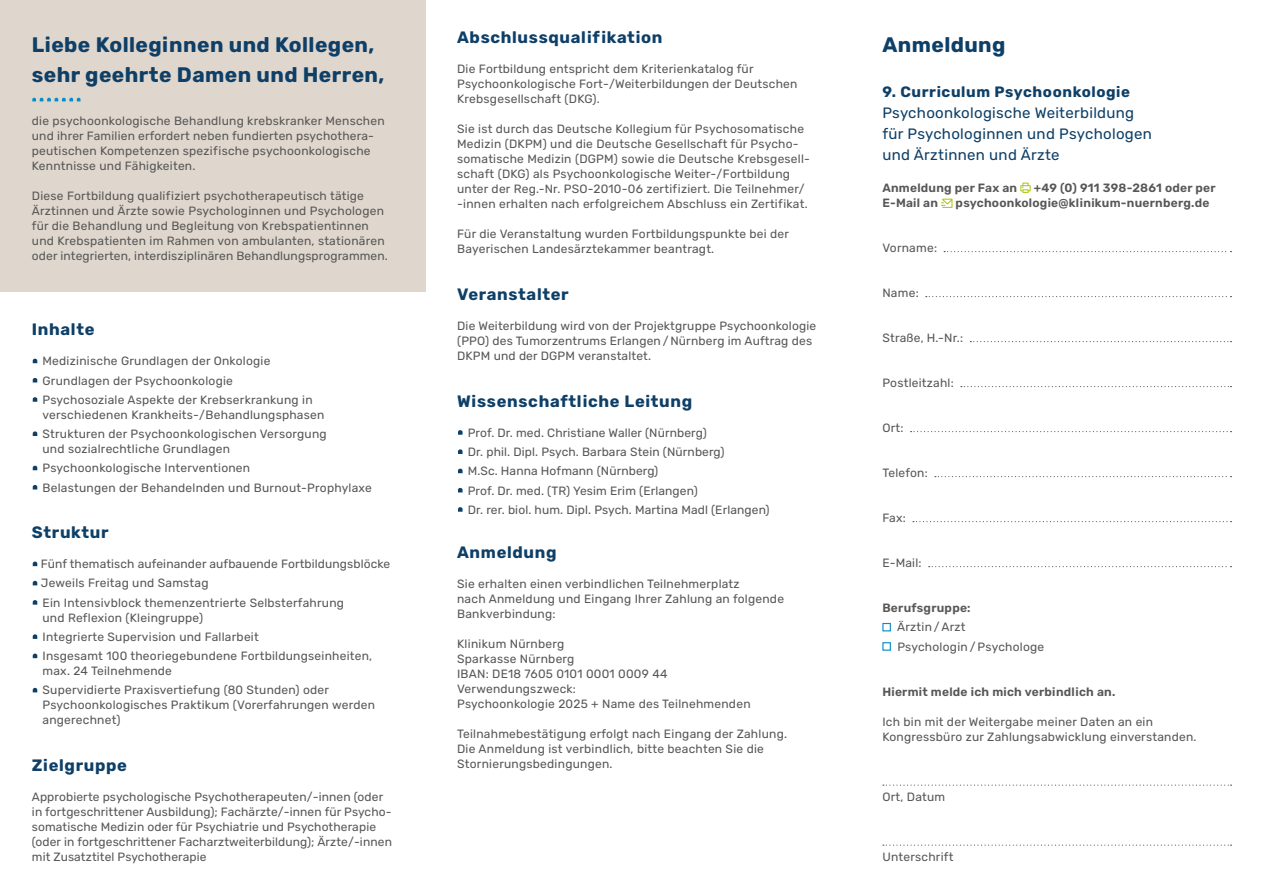
<style>
.page{position:relative;width:1263px;height:893px;background:#fff}
.page>*{position:absolute;margin:0;border:0;box-sizing:border-box;transform-origin:0 0}
.t1{font:700 21px/30px "Rubik";letter-spacing:.02em;color:#0e3f67}
.t2{font:700 16.5px "Rubik";letter-spacing:.04em;color:#0e3f67}
.t3{font:15px/21px "Rubik";letter-spacing:.02em;color:#0e3f67}
.t4{font:700 15px "Rubik";letter-spacing:.04em;color:#0e3f67}
.t5{font:12px/15px "Rubik";letter-spacing:.02em;color:#575756}
.t6{font:600 12px "Rubik";letter-spacing:.02em;color:#575756}
</style>
<div class="page">
<div style="left:0;top:0;width:425px;height:292px;background:#dfd6cd"></div>
<svg style="left:33px;top:359px;width:4px;height:4px"></svg>
<svg style="left:33px;top:378px;width:4px;height:4px"></svg>
<svg style="left:33px;top:397px;width:4px;height:5px"></svg>
<svg style="left:33px;top:431px;width:4px;height:5px"></svg>
<svg style="left:33px;top:466px;width:4px;height:4px"></svg>
<svg style="left:33px;top:485px;width:4px;height:4px"></svg>
<svg style="left:33px;top:562px;width:4px;height:4px"></svg>
<svg style="left:33px;top:581px;width:4px;height:4px"></svg>
<svg style="left:33px;top:600px;width:4px;height:5px"></svg>
<svg style="left:33px;top:634px;width:4px;height:5px"></svg>
<svg style="left:33px;top:654px;width:4px;height:4px"></svg>
<svg style="left:33px;top:688px;width:4px;height:4px"></svg>
<svg style="left:458px;top:430px;width:5px;height:5px"></svg>
<svg style="left:458px;top:449px;width:5px;height:5px"></svg>
<svg style="left:458px;top:469px;width:5px;height:4px"></svg>
<svg style="left:458px;top:488px;width:5px;height:4px"></svg>
<svg style="left:458px;top:507px;width:5px;height:5px"></svg>
<svg style="left:32px;top:98px;width:49px;height:3px"></svg>
<svg style="left:1020px;top:183px;width:11px;height:10px"></svg>
<svg style="left:941px;top:199px;width:11px;height:9px"></svg>
<svg style="left:944px;top:251px;width:287px;height:1px"></svg>
<svg style="left:926px;top:296px;width:305px;height:1px"></svg>
<svg style="left:970px;top:341px;width:261px;height:1px"></svg>
<svg style="left:961px;top:386px;width:270px;height:1px"></svg>
<svg style="left:910px;top:431px;width:321px;height:1px"></svg>
<svg style="left:935px;top:476px;width:296px;height:1px"></svg>
<svg style="left:913px;top:521px;width:318px;height:1px"></svg>
<svg style="left:929px;top:566px;width:302px;height:1px"></svg>
<div style="left:882px;top:623px;width:9px;height:8px;border:1px solid #008eca"></div>
<div style="left:882px;top:642px;width:9px;height:9px;border:1px solid #008eca"></div>
<svg style="left:883px;top:785px;width:348px;height:1px"></svg>
<svg style="left:883px;top:845px;width:348px;height:1px"></svg>
<h1 class="t1" style="left:32px;top:30px;width:354px">Liebe Kolleginnen und Kollegen, sehr geehrte Damen und Herren,</h1>
<p class="t5" style="left:32px;top:113px;width:354px">die psychoonkologische Behandlung krebskranker Menschen und ihrer Familien erfordert neben fundierten psychothera&shy;peutischen Kompetenzen spezifische psychoonkologische Kenntnisse und Fähigkeiten.</p>
<p class="t5" style="left:32px;top:188px;width:357px">Diese Fortbildung qualifiziert psychotherapeutisch tätige Ärztinnen und Ärzte sowie Psychologinnen und Psychologen für die Behandlung und Begleitung von Krebspatientinnen und Krebspatienten im Rahmen von ambulanten, stationären oder integrierten, interdisziplinären Behandlungsprogrammen.</p>
<h2 class="t2" style="left:32px;top:320px;width:64px">Inhalte</h2>
<p class="t5" style="left:43px;top:352px;width:272px;line-height:19.2px">Medizinische Grundlagen der Onkologie<br>Grundlagen der Psychoonkologie<br>Psychosoziale Aspekte der Krebserkrankung in</p>
<p class="t5" style="left:43px;top:405px;width:286px;line-height:19.2px">verschiedenen Krankheits-/Behandlungsphasen<br>Strukturen der Psychoonkologischen Versorgung</p>
<p class="t5" style="left:43px;top:440px;width:331px;line-height:19.2px">und sozialrechtliche Grundlagen<br>Psychoonkologische Interventionen<br>Belastungen der Behandelnden und Burnout-Prophylaxe</p>
<h2 class="t2" style="left:32px;top:523px;width:78px">Struktur</h2>
<p class="t5" style="left:41px;top:555px;width:351px;line-height:19.2px">Fünf thematisch aufeinander aufbauende Fortbildungsblöcke<br>Jeweils Freitag und Samstag<br>Ein Intensivblock themenzentrierte Selbsterfahrung</p>
<p class="t5" style="left:43px;top:608px;width:331px;line-height:19.2px">und Reflexion (Kleingruppe)<br>Integrierte Supervision und Fallarbeit<br>Insgesamt 100 theoriegebundene Fortbildungseinheiten,</p>
<p class="t5" style="left:43px;top:662px;width:288px;line-height:19.2px">max. 24 Teilnehmende<br>Supervidierte Praxisvertiefung (80 Stunden) oder</p>
<p class="t5" style="left:43px;top:698px;width:334px">Psychoonkologisches Praktikum (Vorerfahrungen werden angerechnet)</p>
<h2 class="t2" style="left:32px;top:756px;width:97px">Zielgruppe</h2>
<p class="t5" style="left:32px;top:790px;width:362px">Approbierte psychologische Psychotherapeuten/-innen (oder in fortgeschrittener Ausbildung); Fachärzte/-innen für Psycho&shy;somatische Medizin oder für Psychiatrie und Psychotherapie (oder in fortgeschrittener Facharztweiterbildung); Ärzte/-innen mit Zusatztitel Psychotherapie</p>
<h2 class="t2" style="left:457px;top:29px;width:207px">Abschlussqualifikation</h2>
<p class="t5" style="left:457px;top:62px;width:342px">Die Fortbildung entspricht dem Kriterienkatalog für<br>Psychoonkologische Fort-/Weiterbildungen der Deutschen<br>Krebsgesellschaft (DKG).</p>
<p class="t5" style="left:457px;top:122px;width:354px">Sie ist durch das Deutsche Kollegium für Psychosomatische Medizin (DKPM) und die Deutsche Gesellschaft für Psycho&shy;somatische Medizin (DGPM) sowie die Deutsche Krebsgesell&shy;schaft (DKG) als Psychoonkologische Weiter-/Fortbildung unter der Reg.-Nr. PSO-2010-06 zertifiziert. Die Teilnehmer/ -innen erhalten nach erfolgreichem Abschluss ein Zertifikat.</p>
<p class="t5" style="left:457px;top:227px;width:333px">Für die Veranstaltung wurden Fortbildungspunkte bei der<br>Bayerischen Landesärztekammer beantragt.</p>
<h2 class="t2" style="left:457px;top:285px;width:113px">Veranstalter</h2>
<p class="t5" style="left:457px;top:319px;width:361px">Die Weiterbildung wird von der Projektgruppe Psychoonkologie (PPO) des Tumorzentrums Erlangen /Nürnberg im Auftrag des<br>DKPM und der DGPM veranstaltet.</p>
<h2 class="t2" style="left:457px;top:392px;width:237px">Wissenschaftliche Leitung</h2>
<p class="t5" style="left:468px;top:423px;width:303px;line-height:19.2px">Prof. Dr. med. Christiane Waller (Nürnberg)<br>Dr. phil. Dipl. Psych. Barbara Stein (Nürnberg)<br>M.Sc. Hanna Hofmann (Nürnberg)<br>Prof. Dr. med. (TR) Yesim Erim (Erlangen)<br>Dr. rer. biol. hum. Dipl. Psych. Martina Madl (Erlangen)</p>
<h2 class="t2" style="left:457px;top:543px;width:101px">Anmeldung</h2>
<p class="t5" style="left:457px;top:577px;width:328px">Sie erhalten einen verbindlichen Teilnehmerplatz<br>nach Anmeldung und Eingang Ihrer Zahlung an folgende<br>Bankverbindung:</p>
<p class="t5" style="left:457px;top:637px;width:295px">Klinikum Nürnberg<br>Sparkasse Nürnberg<br>IBAN: DE18 7605 0101 0001 0009 44<br>Verwendungszweck:<br>Psychoonkologie 2025 + Name des Teilnehmenden</p>
<p class="t5" style="left:457px;top:727px;width:331px">Teilnahmebestätigung erfolgt nach Eingang der Zahlung.<br>Die Anmeldung ist verbindlich, bitte beachten Sie die<br>Stornierungsbedingungen.</p>
<h1 class="t1" style="left:882px;top:30px;width:125px">Anmeldung</h1>
<p class="t4" style="left:882px;top:84px;width:249px">9. Curriculum Psychoonkologie</p>
<p class="t3" style="left:882px;top:103px;width:271px">Psychoonkologische Weiterbildung für Psychologinnen und Psychologen und Ärztinnen und Ärzte</p>
<p class="t6" style="left:882px;top:181px;width:136px">Anmeldung per Fax an</p>
<p class="t6" style="left:1034px;top:181px;width:183px">+49 (0) 911 398-2861 oder per</p>
<p class="t6" style="left:882px;top:196px;width:57px">E-Mail an</p>
<p class="t6" style="left:956px;top:196px;width:255px">psychoonkologie@klinikum-nuernberg.de</p>
<p class="t5" style="left:882px;top:241px;width:56px">Vorname:</p>
<p class="t5" style="left:882px;top:286px;width:38px">Name:</p>
<p class="t5" style="left:882px;top:331px;width:82px">Straße, H.-Nr.:</p>
<p class="t5" style="left:882px;top:376px;width:73px">Postleitzahl:</p>
<p class="t5" style="left:882px;top:421px;width:23px">Ort:</p>
<p class="t5" style="left:882px;top:466px;width:47px">Telefon:</p>
<p class="t5" style="left:882px;top:511px;width:25px">Fax:</p>
<p class="t5" style="left:882px;top:556px;width:41px">E-Mail:</p>
<p class="t6" style="left:882px;top:601px;width:90px">Berufsgruppe:</p>
<p class="t5" style="left:897px;top:618px;width:149px;line-height:19.2px">Ärztin /Arzt<br>Psychologin / Psychologe</p>
<p class="t6" style="left:882px;top:685px;width:234px">Hiermit melde ich mich verbindlich an.</p>
<p class="t5" style="left:882px;top:714px;width:316px">Ich bin mit der Weitergabe meiner Daten an ein<br>Kongressbüro zur Zahlungsabwicklung einverstanden.</p>
<p class="t5" style="left:882px;top:789px;width:64px">Ort, Datum</p>
<p class="t5" style="left:882px;top:849px;width:73px">Unterschrift</p>
</div>
